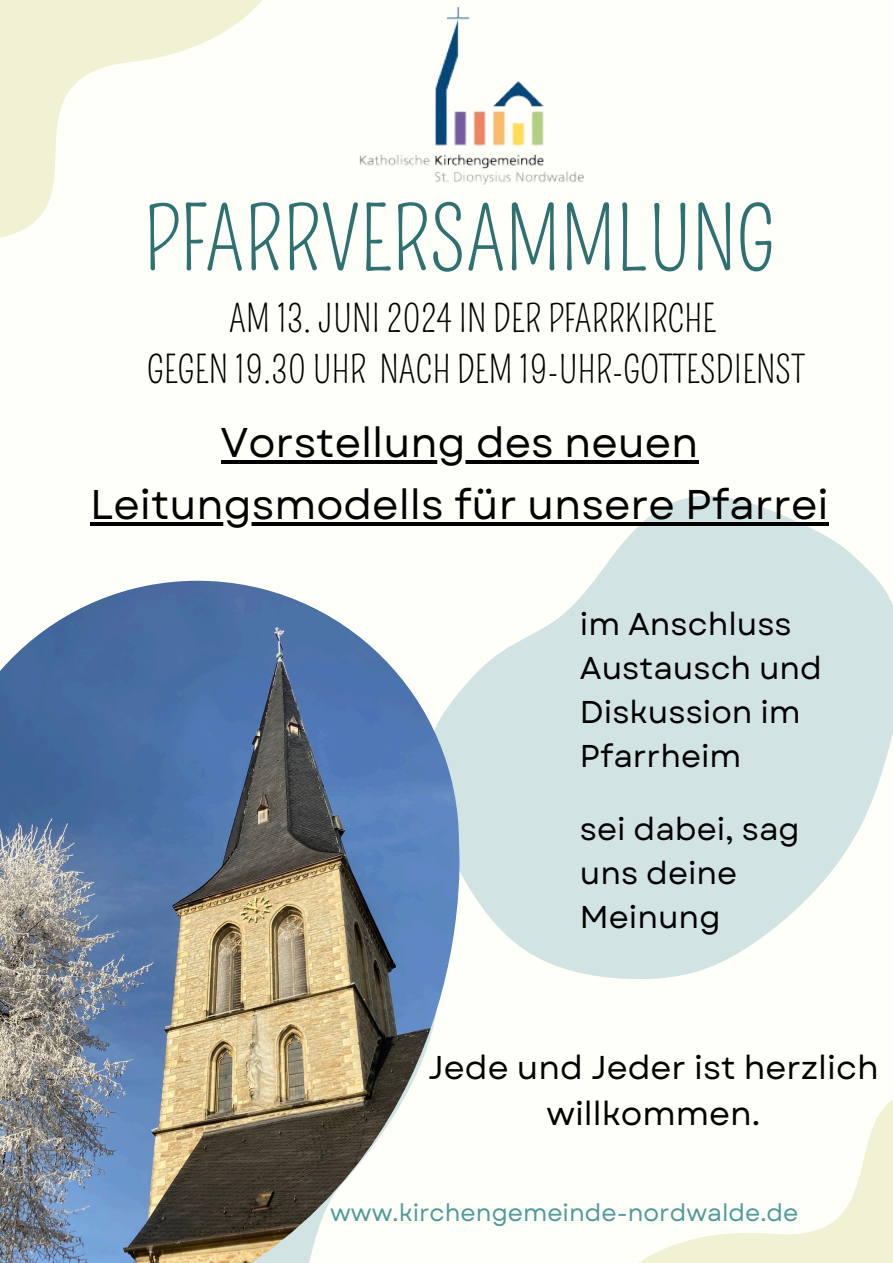
<style>
.page{position:relative;width:893px;height:1263px;background:#fffffa}
.page>*{position:absolute;margin:0;border:0;box-sizing:border-box;transform-origin:0 0}
.t1{font:85.72px "Pompiere";color:#2f7171}
.t2{font:41.47px "Garet";color:#000}
.t3{font:37.12px/51.7px "Pompiere";color:#000;text-align:center}
.t4{font:33px/45.3px "Garet";color:#000;text-align:center}
.t5{font:31.5px/43.9px "Garet";color:#000}
.t6{font:24px "Garet";color:#509a9a}
</style>
<div class="page">
<svg style="left:357px;top:460px;width:536px;height:509px;fill:#d1e3e3"></svg>
<svg style="left:459px;top:646px;width:77px;height:323px;fill:#d1e3e3"></svg>
<img style="left:0;top:581px;width:459px;height:682px">
<svg style="left:566px;top:969px;width:327px;height:294px"></svg>
<svg style="left:0;top:0;width:262px;height:238px"></svg>
<img style="left:359px;top:7px;width:225px;height:178px">
<hr style="left:220px;top:460px;width:478px;height:4px;background:#000">
<hr style="left:90px;top:522px;width:738px;height:3px;background:#000">
<p class="t1" style="left:143px;top:190px;width:634px">PFARRVERSAMMLUNG</p>
<p class="t3" style="left:147px;top:293px;width:659px">AM 13. JUNI 2024 IN DER PFARRKIRCHE<br>GEGEN 19.30 UHR NACH DEM 19-UHR-GOTTESDIENST</p>
<h1 class="t2" style="left:220px;top:413px;width:479px">Vorstellung des neuen</h1>
<h3 class="t2" style="left:90px;top:475px;width:740px">Leitungsmodells für unsere Pfarrei</h3>
<h4 class="t5" style="left:580px;top:602px;width:244px">im Anschluss<br>Austausch und<br>Diskussion im<br>Pfarrheim</h4>
<p class="t5" style="left:580px;top:807px;width:221px">sei dabei, sag uns deine<br>Meinung</p>
<p class="t4" style="left:428px;top:1045px;width:452px">Jede und Jeder ist herzlich willkommen.</p>
<p class="t6" style="left:330px;top:1195px;width:470px">www.kirchengemeinde-nordwalde.de</p>
</div>
